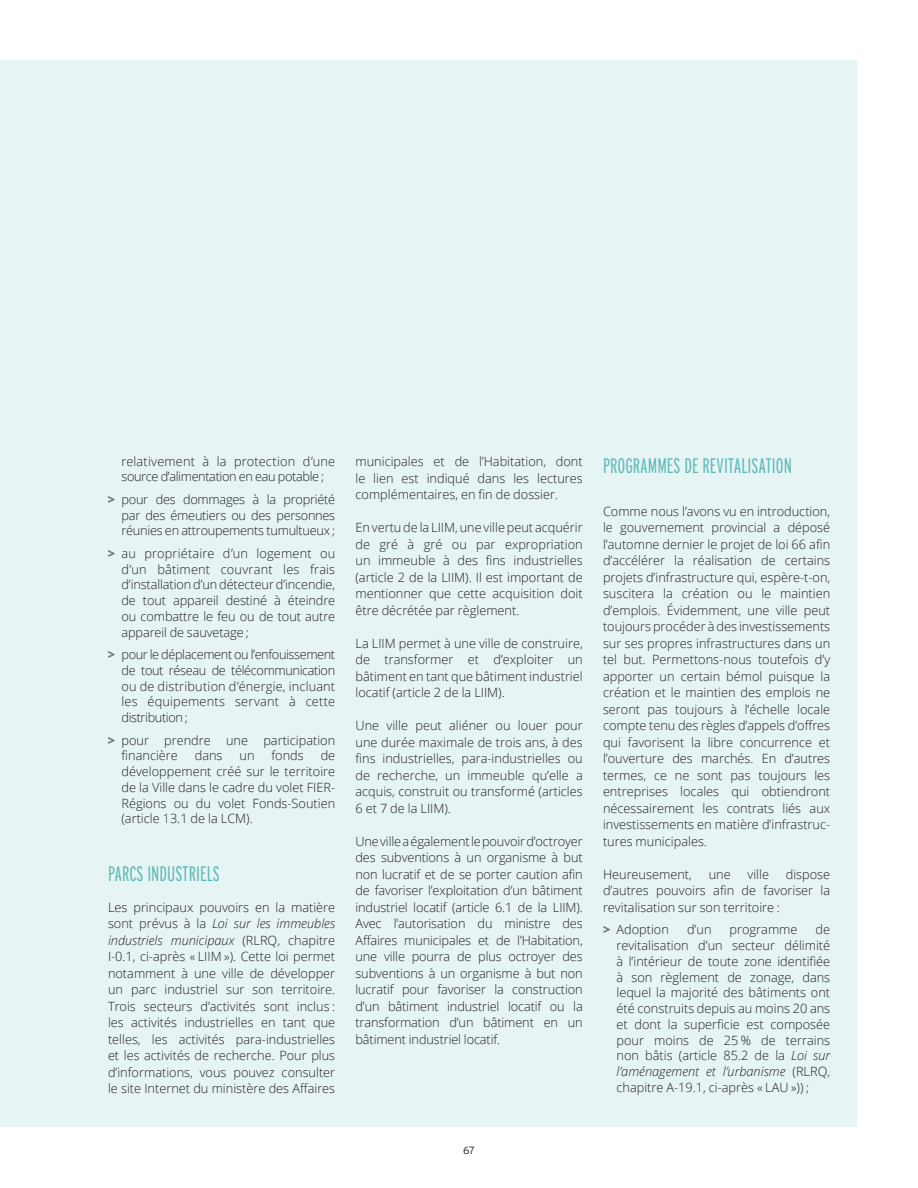
<style>
.page{position:relative;width:918px;height:1188px;background:#fff}
.page>*{position:absolute;margin:0;border:0;box-sizing:border-box;transform-origin:0 0}
.t1{font:300 extra-condensed 21px "Interstate";color:#59b9b7}
.t2{font:300 12.75px/16.5px "Open Sans";color:#231f20;text-align:justify}
.t3{font:300 12.75px/15.8px "Open Sans";letter-spacing:-.03em;color:#231f20}
.t4{font:300 10.5px "Interstate";color:#231f20}
.s1{font-weight:800;color:#76787b}
.s2{font-style:italic}
</style>
<div class="page">
<div style="left:0;top:61px;width:857px;height:1066px;background:#e6f4f4"></div>
<p class="t3" style="left:122px;top:453px;width:215px">relativement à la protection d’une source d’alimentation en eau potable ;</p>
<p class="t2" style="left:122px;top:491px;width:215px;line-height:15.8px;text-indent:-14px"><span class="s1">&gt;</span> pour des dommages à la propriété par des émeutiers ou des personnes réunies en attroupements tumultueux ;</p>
<p class="t2" style="left:122px;top:545px;width:215px;line-height:15.8px;text-indent:-14px"><span class="s1">&gt;</span> au propriétaire d’un logement ou d’un bâtiment couvrant les frais d’installation d’un détecteur d’incendie, de tout appareil destiné à éteindre ou combattre le feu ou de tout autre appareil de sauvetage ;</p>
<p class="t2" style="left:122px;top:646px;width:215px;line-height:15.8px;text-indent:-14px"><span class="s1">&gt;</span> pour le déplacement ou l’enfouissement de tout réseau de télécommunication ou de distribution d’énergie, incluant les équipements servant à cette distribution ;</p>
<p class="t2" style="left:122px;top:732px;width:215px;line-height:15.8px;text-indent:-14px"><span class="s1">&gt;</span> pour prendre une participation financière</p>
<p class="t2" style="left:195px;top:747px;width:29px">dans</p>
<p class="t2" style="left:239px;top:747px;width:17px">un</p>
<p class="t2" style="left:271px;top:747px;width:34px">fonds</p>
<p class="t2" style="left:122px;top:748px;width:215px;line-height:15.8px;text-indent:199px">de développement créé sur le territoire de la Ville dans le cadre du volet FIER-Régions ou du volet Fonds-Soutien (article 13.1 de la LCM).</p>
<h1 class="t1" style="left:108px;top:862px;width:113px">PARCS INDUSTRIELS</h1>
<p class="t2" style="left:108px;top:899px;width:229px">Les principaux pouvoirs en la matière sont prévus à la <span class="s2">Loi sur les immeubles industriels municipaux</span> (RLRQ, chapitre I-0.1, ci-après « LIIM »). Cette loi permet notamment à une ville de développer un parc industriel sur son territoire.<br>Trois secteurs d’activités sont inclus : les activités industrielles en tant que telles, les activités para-industrielles et les activités de recherche. Pour plus d’informations, vous pouvez consulter le site Internet du ministère des Affaires</p>
<p class="t2" style="left:356px;top:453px;width:229px">municipales et de l’Habitation, dont le lien est indiqué dans les lectures complémentaires, en fin de dossier.</p>
<p class="t2" style="left:356px;top:519px;width:229px">En vertu de la LIIM, une ville peut acquérir de gré à gré ou par expropriation un immeuble à des fins industrielles (article 2 de la LIIM). Il est important de mentionner que cette acquisition doit être décrétée par règlement.</p>
<p class="t2" style="left:356px;top:635px;width:229px">La LIIM permet à une ville de construire, de transformer et d’exploiter un bâtiment en tant que bâtiment industriel locatif (article 2 de la LIIM).</p>
<p class="t2" style="left:356px;top:717px;width:229px">Une ville peut aliéner ou louer pour une durée maximale de trois ans, à des fins industrielles, para-industrielles ou de recherche, un immeuble qu’elle a acquis, construit ou transformé (articles 6 et 7 de la LIIM).</p>
<p class="t2" style="left:356px;top:833px;width:229px">Une ville a également le pouvoir d’octroyer des subventions à un organisme à but non lucratif et de se porter caution afin de favoriser l’exploitation d’un bâtiment industriel locatif (article 6.1 de la LIIM).<br>Avec l’autorisation du ministre des Affaires municipales et de l’Habitation, une ville pourra de plus octroyer des subventions à un organisme à but non lucratif pour favoriser la construction d’un bâtiment industriel locatif ou la transformation d’un bâtiment en un bâtiment industriel locatif.</p>
<h1 class="t1" style="left:603px;top:454px;width:191px">PROGRAMMES DE REVITALISATION</h1>
<p class="t2" style="left:603px;top:503px;width:229px">Comme nous l’avons vu en introduction, le gouvernement provincial a déposé l’automne dernier le projet de loi 66 afin d’accélérer la réalisation de certains projets d’infrastructure qui, espère-t-on, suscitera la création ou le maintien d’emplois. Évidemment, une ville peut toujours procéder à des investissements sur ses propres infrastructures dans un tel but. Permettons-nous toutefois d’y apporter un certain bémol puisque la création et le maintien des emplois ne seront pas toujours à l’échelle locale compte tenu des règles d’appels d’offres qui favorisent la libre concurrence et l’ouverture des marchés. En d’autres termes, ce ne sont pas toujours les entreprises locales qui obtiendront nécessairement les contrats liés aux investissements en matière d’infrastruc&shy;tures municipales.</p>
<p class="t2" style="left:603px;top:866px;width:90px">Heureusement,</p>
<p class="t2" style="left:709px;top:866px;width:24px">une</p>
<p class="t2" style="left:748px;top:866px;width:23px">ville</p>
<p class="t2" style="left:603px;top:866px;width:229px;text-indent:183px">dispose d’autres pouvoirs afin de favoriser la revitalisation sur son territoire :</p>
<p class="t2" style="left:603px;top:921px;width:67px"><span class="s1">&gt;</span> Adoption</p>
<p class="t2" style="left:687px;top:921px;width:26px">d’un</p>
<p class="t2" style="left:730px;top:921px;width:69px">programme</p>
<p class="t2" style="left:617px;top:922px;width:215px;line-height:15.8px;text-indent:199px">de revitalisation d’un secteur délimité à l’intérieur de toute zone identifiée à son règlement de zonage, dans lequel la majorité des bâtiments ont été construits depuis au moins 20 ans et dont la superficie est composée pour moins de 25 % de terrains non bâtis (article 85.2 de la <span class="s2">Loi sur l’aménagement et l’urbanisme</span> (RLRQ, chapitre A-19.1, ci-après « LAU »)) ;</p>
<p class="t4" style="left:463px;top:1144px;width:13px">67</p>
</div>
